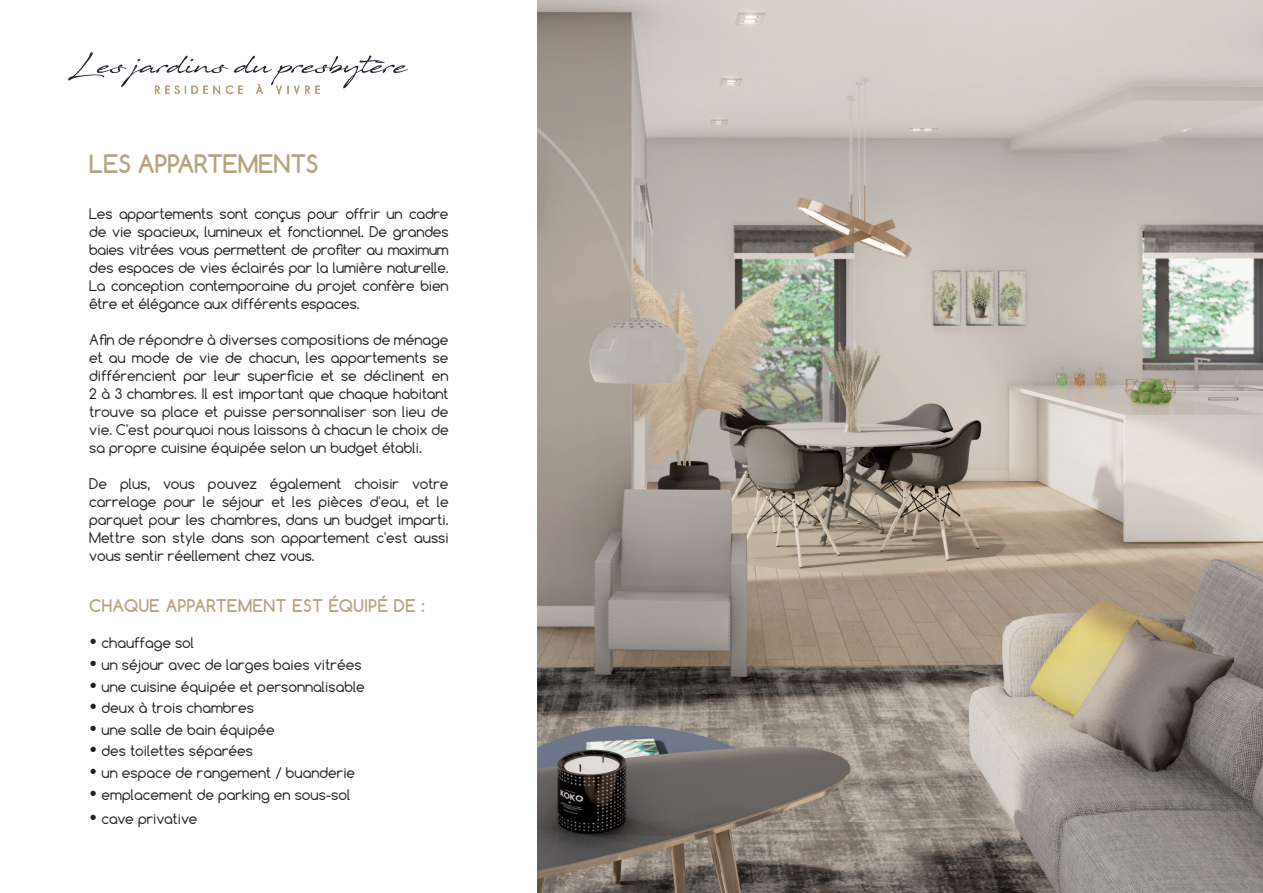
<style>
.page{position:relative;width:1263px;height:893px;background:#fff}
.page>*{position:absolute;margin:0;border:0;box-sizing:border-box;transform-origin:0 0}
.t1{font:700 24px "Comfortaa";color:#b6a380}
.t2{font:700 16.5px "Comfortaa";letter-spacing:.03em;color:#b6a380}
.t3{font:13.95px/18px "Comfortaa";color:#231f20;text-align:justify}
</style>
<div class="page">
<svg style="left:68px;top:52px;width:340px;height:43px"></svg>
<img style="left:538px;top:0;width:725px;height:893px">
<h1 class="t1" style="left:89px;top:148px;width:122px">LES APPARTEMENT</h1>
<h1 class="t1" style="left:306px;top:148px;width:14px">S</h1>
<p class="t3" style="left:89px;top:205px;width:361px">Les appartements sont conçus pour offrir un cadre de vie spacieux, lumineux et fonctionnel. De grandes baies vitrées vous permettent de profiter au maximum des espaces de vies éclairés par la lumière naturelle.<br>La conception contemporaine du projet confère bien être et élégance aux différents espaces.</p>
<p class="t3" style="left:89px;top:331px;width:361px">Afin de répondre à diverses compositions de ménage et au mode de vie de chacun, les appartements se différencient par leur superficie et se déclinent en 2 à 3 chambres. Il est important que chaque habitant trouve sa place et puisse personnaliser son lieu de vie. C'est pourquoi nous laissons à chacun le choix de sa propre cuisine équipée selon un budget établi.</p>
<p class="t3" style="left:89px;top:475px;width:361px">De plus, vous pouvez également choisir votre carrelage pour le séjour et les pièces d'eau, et le parquet pour les chambres, dans un budget imparti.<br>Mettre son style dans son appartement c'est aussi vous sentir réellement chez vous.</p>
<p class="t2" style="left:89px;top:596px;width:337px">CHAQUE APPARTEMENT EST ÉQUIPÉ DE :</p>
<p class="t3" style="left:89px;top:634px;width:106px">• chauffage sol</p>
<p class="t3" style="left:89px;top:655px;width:274px">• un séjour avec de larges baies vitrées</p>
<p class="t3" style="left:89px;top:677px;width:277px">• une cuisine équipée et personnalisable</p>
<p class="t3" style="left:89px;top:699px;width:166px">• deux à trois chambres</p>
<p class="t3" style="left:89px;top:720px;width:187px">• une salle de bain équipée</p>
<p class="t3" style="left:89px;top:742px;width:165px">• des toilettes séparées</p>
<p class="t3" style="left:89px;top:763px;width:268px">• un espace de rangement / buanderie</p>
<p class="t3" style="left:89px;top:785px;width:263px">• emplacement de parking en sous-sol</p>
<p class="t3" style="left:89px;top:809px;width:110px">• cave privative</p>
</div>
